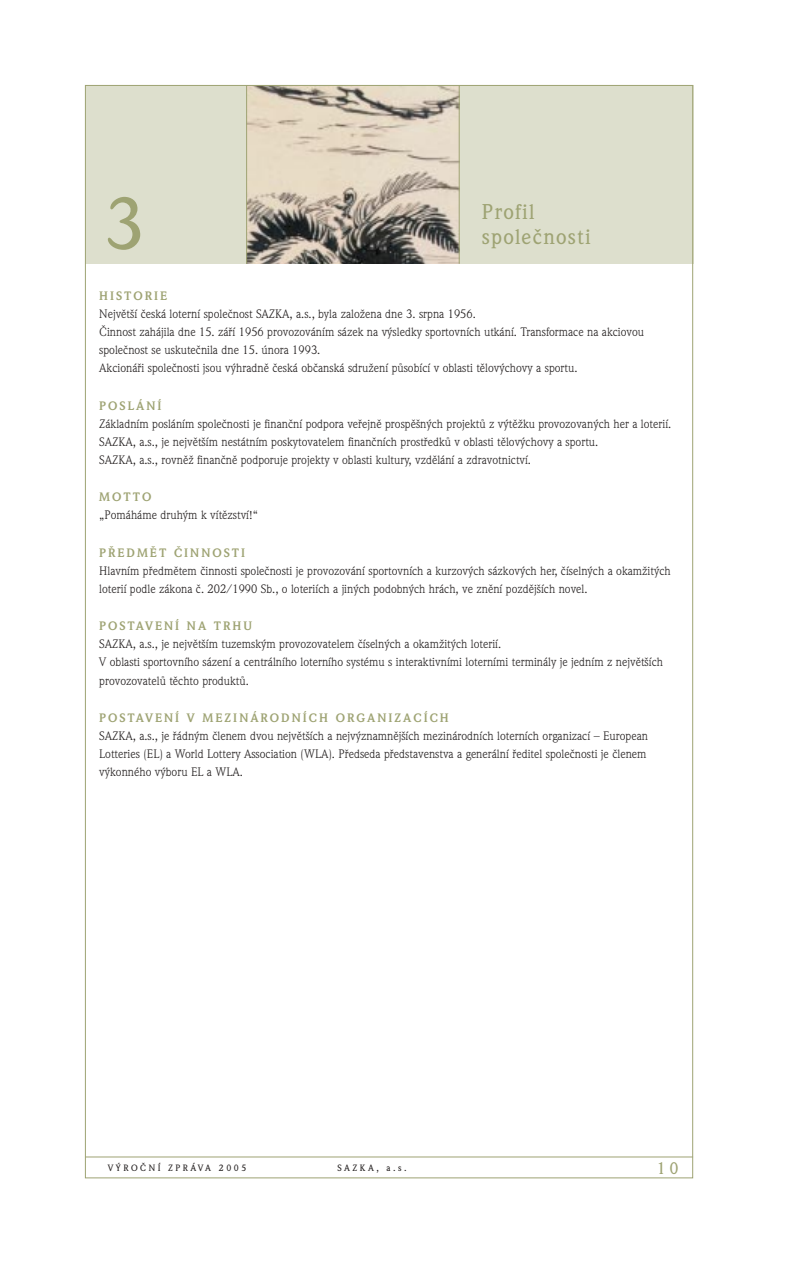
<style>
.page{position:relative;width:786px;height:1262px;background:#fff}
.page>*{position:absolute;margin:0;border:0;box-sizing:border-box;transform-origin:0 0}
.t1{font:500 72px "Weidemann CE";color:#9ea373}
.t2{font:500 21px/25.5px "Weidemann CE";letter-spacing:.055em;color:#9ea373}
.t3{font:500 16.5px "Weidemann CE";color:#9ea373}
.t4{font:12px/18px "Weidemann CE";color:#231f1f}
.t5{font:500 9px "Weidemann CE";letter-spacing:.28em;color:#231f1f}
.s1{font-weight:700;color:#9ea373}
</style>
<div class="page">
<div style="left:85px;top:85px;width:608px;height:179px;background:#dddfcd"></div>
<hr style="left:85px;top:1156px;width:608px;height:1px;background:#9ea373">
<img style="left:247px;top:87px;width:212px;height:177px">
<hr style="left:246px;top:85px;width:1px;height:179px;background:#9ea373">
<hr style="left:459px;top:85px;width:1px;height:179px;background:#9ea373">
<p class="t1" style="left:106px;top:197px;width:42px">3</p>
<p class="t2" style="left:482px;top:201px;width:110px">Profil spoleãnosti</p>
<p class="t4" style="left:99px;top:288px;width:546px"><span class="s1">HISTORIE<br></span>Nejvût‰í ãeská loterní spoleãnost SAZKA, a.s., byla zaloÏena dne 3. srpna 1956.<br>âinnost zahájila dne 15. záfií 1956 provozováním sázek na v˘sledky sportovních utkání. Transformace na akciovou spoleãnost se uskuteãnila dne 15. února 1993.<br>Akcionáfii spoleãnosti jsou v˘hradnû ãeská obãanská sdruÏení pÛsobící v oblasti tûlov˘chovy a sportu.</p>
<p class="t4" style="left:99px;top:398px;width:574px"><span class="s1">POSLÁNÍ<br></span>Základním posláním spoleãnosti je finanãní podpora vefiejnû prospû‰n˘ch projektÛ z v˘tûÏku provozovan˘ch her a loterií.<br>SAZKA, a.s., je nejvût‰ím nestátním poskytovatelem finanãních prostfiedkÛ v oblasti tûlov˘chovy a sportu.<br>SAZKA, a.s., rovnûÏ finanãnû podporuje projekty v oblasti kultury, vzdûlání a zdravotnictví.</p>
<p class="t4" style="left:99px;top:489px;width:160px"><span class="s1">MOTTO<br></span>„Pomáháme druh˘m k vítûzství!“</p>
<p class="t4" style="left:99px;top:545px;width:573px"><span class="s1">P¤EDMùT âINNOSTI<br></span>Hlavním pfiedmûtem ãinnosti spoleãnosti je provozování sportovních a kurzov˘ch sázkov˘ch her, ãíseln˘ch a okamÏit˘ch loterií podle zákona ã. 202/1990 Sb., o loteriích a jin˘ch podobn˘ch hrách, ve znûní pozdûj‰ích novel.</p>
<p class="t4" style="left:99px;top:618px;width:565px"><span class="s1">POSTAVENÍ NA TRHU<br></span>SAZKA, a.s., je nejvût‰ím tuzemsk˘m provozovatelem ãíseln˘ch a okamÏit˘ch loterií.<br>V oblasti sportovního sázení a centrálního loterního systému s interaktivními loterními terminály je jedním z nejvût‰ích provozovatelÛ tûchto produktÛ.</p>
<p class="t4" style="left:99px;top:710px;width:550px"><span class="s1">POSTAVENÍ V MEZINÁRODNÍCH ORGANIZACÍCH<br></span>SAZKA, a.s., je fiádn˘m ãlenem dvou nejvût‰ích a nejv˘znamnûj‰ích mezinárodních loterních organizací – European Lotteries (EL) a World Lottery Association (WLA). Pfiedseda pfiedstavenstva a generální fieditel spoleãnosti je ãlenem v˘konného v˘boru EL a WLA.</p>
<p class="t5" style="left:108px;top:1164px;width:140px">V¯ROâNÍ ZPRÁVA 2005</p>
<p class="t5" style="left:337px;top:1164px;width:71px">SAZKA, a.s.</p>
<p class="t3" style="left:657px;top:1161px;width:24px">10</p>
</div>
